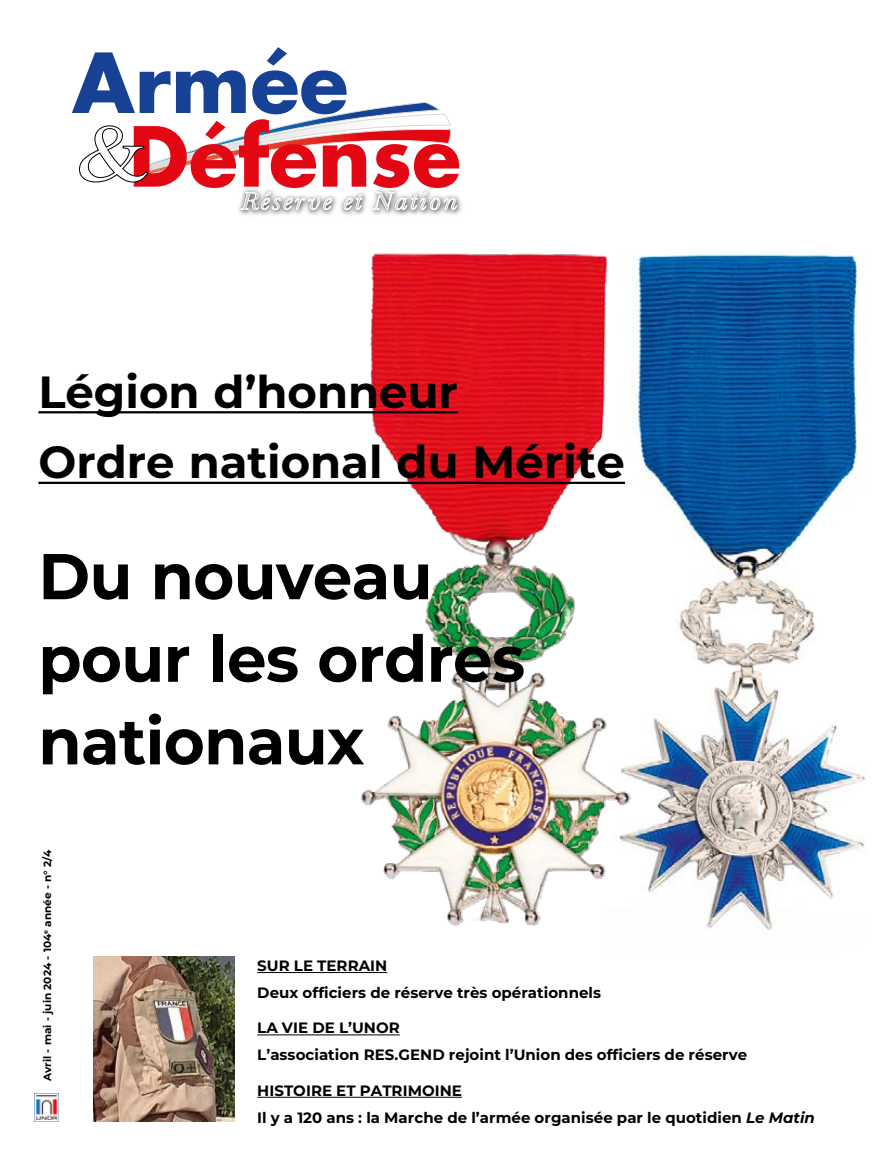
<style>
.page{position:relative;width:893px;height:1149px;background:#fff}
.page>*{position:absolute;margin:0;border:0;box-sizing:border-box;transform-origin:0 0}
.t1{font:700 80.25px/73.7px "Futura";color:#e30613}
.t2{font:700 64.5px/82.5px "Montserrat";letter-spacing:-.01em;color:#000}
.t3{font:700 45px/70.5px "Montserrat";color:#000}
.t4{font:italic 25.8px "New Baskerville";letter-spacing:.1em;color:#c6c6c6}
.t5{font:700 15px/26.8px "Montserrat";letter-spacing:.005em;color:#000}
.t6{font:700 10.5px "Montserrat";color:#000}
.s1{color:#164194}
.s2{font-family:"Times";font-weight:400;font-size:81.3px;color:#fff}
.s3{font-style:italic}
</style>
<div class="page">
<img style="left:637px;top:249px;width:229px;height:681px">
<img style="left:334px;top:253px;width:303px;height:673px">
<svg style="left:140px;top:102px;width:311px;height:75px"></svg>
<img style="left:238px;top:188px;width:223px;height:27px">
<svg style="left:240px;top:191px;width:93px;height:19px"></svg>
<svg style="left:343px;top:194px;width:21px;height:16px"></svg>
<svg style="left:372px;top:191px;width:86px;height:20px"></svg>
<img style="left:93px;top:956px;width:142px;height:165px">
<img style="left:35px;top:1093px;width:23px;height:28px">
<hr style="left:257px;top:971px;width:130px;height:1px;background:#000">
<hr style="left:257px;top:1034px;width:143px;height:1px;background:#000">
<hr style="left:257px;top:1096px;width:205px;height:1px;background:#000">
<hr style="left:38px;top:411px;width:420px;height:2px;background:#000">
<hr style="left:38px;top:481px;width:587px;height:3px;background:#000">
<h1 class="t1" style="left:72px;top:45px;width:390px"><span class="s1">Armée </span><span class="s2">&amp;</span>Défense</h1>
<h3 class="t4" style="left:240px;top:186px;width:217px">Réserve et Nation</h3>
<h3 class="t3" style="left:38px;top:354px;width:588px">Légion d’honneur<br>Ordre national du Mérite</h3>
<h2 class="t2" style="left:38px;top:531px;width:488px">Du nouveau pour les ordres nationaux</h2>
<p class="t6" style="left:40px;top:1080px;width:233px;rotate:-90deg">Avril - mai - juin 2024 - 104<sup>e</sup> année - n° 2/4</p>
<p class="t5" style="left:257px;top:951px;width:345px">SUR LE TERRAIN<br>Deux officiers de réserve très opérationnels</p>
<p class="t5" style="left:257px;top:1013px;width:491px">LA VIE DE L’UNOR<br>L’association RES.GEND rejoint l’Union des officiers de réserve</p>
<p class="t5" style="left:257px;top:1075px;width:559px">HISTOIRE ET PATRIMOINE<br>Il y a 120 ans : la Marche de l’armée organisée par le quotidien <span class="s3">Le Matin</span></p>
</div>
